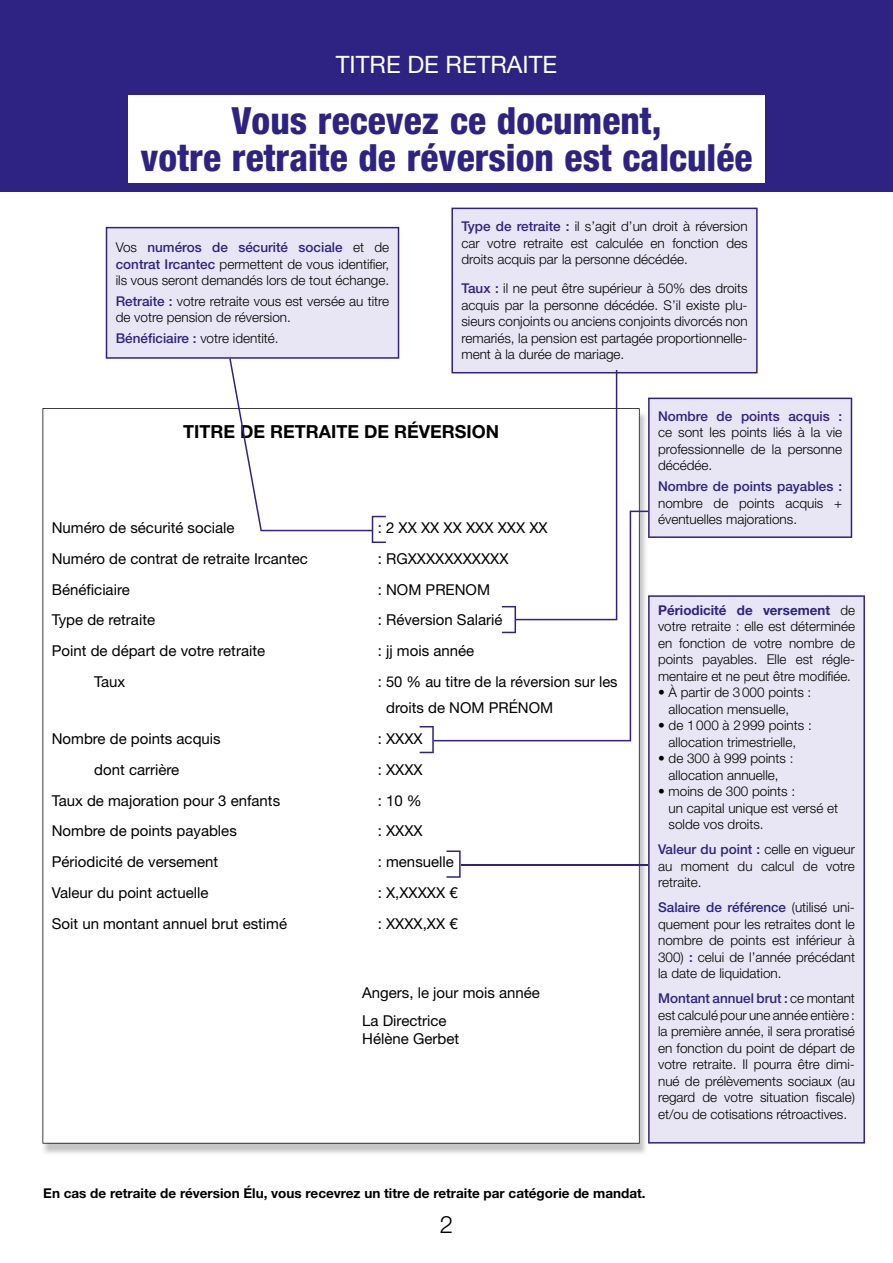
<style>
.page{position:relative;width:893px;height:1263px;background:#fff}
.page>*{position:absolute;margin:0;border:0;box-sizing:border-box;transform-origin:0 0}
.t1{font:800 condensed 37.5px/37.5px "Helvetica Neue LT Pro";color:#2e2382;text-align:center}
.t2{font:24px "Helvetica Neue LT Pro";color:#fff}
.t3{font:300 24px "Helvetica Neue LT Pro";color:#000}
.t4{font:700 18px "Helvetica Neue LT Pro";color:#000}
.t5{font:15px/26.2px "Helvetica Neue LT Pro";color:#000}
.t6{font:300 13.5px/16.5px "Helvetica Neue LT Pro";color:#000;text-align:justify}
.t7{font:700 13.5px "Helvetica Neue LT Pro";color:#000}
.t8{font:500 13.5px "Helvetica Neue LT Pro";color:#2e2382}
.s1{font-weight:500;color:#2e2382}
.s2{font-weight:700;color:#2e2382}
</style>
<div class="page">
<div style="left:0;top:0;width:893px;height:191px;background:#2e2382"></div>
<div style="left:128px;top:95px;width:637px;height:88px;background:#fff"></div>
<div style="left:451px;top:208px;width:307px;height:165px;background:#e8e6f4"></div>
<div style="left:648px;top:398px;width:204px;height:140px;background:#e8e6f4"></div>
<div style="left:648px;top:595px;width:217px;height:548px;background:#e8e6f4"></div>
<img style="left:42px;top:411px;width:606px;height:743px">
<svg style="left:43px;top:408px;width:597px;height:735px"></svg>
<svg style="left:106px;top:227px;width:293px;height:316px"></svg>
<svg style="left:474px;top:370px;width:143px;height:141px"></svg>
<svg style="left:420px;top:726px;width:14px;height:27px"></svg>
<svg style="left:434px;top:511px;width:214px;height:230px"></svg>
<svg style="left:446px;top:850px;width:15px;height:28px"></svg>
<hr style="left:461px;top:864px;width:187px;height:2px;background:#2e2382">
<h2 class="t2" style="left:336px;top:50px;width:223px">TITRE DE RETRAITE</h2>
<h1 class="t1" style="left:141px;top:101px;width:613px">Vous recevez ce document,<br>votre retraite de réversion est calculée</h1>
<p class="t6" style="left:116px;top:239px;width:275px">Vos <span class="s1">numéros de sécurité sociale</span> et de <span class="s1">contrat Ircantec</span> permettent de vous identifier, ils vous seront demandés lors de tout échange.</p>
<p class="t6" style="left:116px;top:292px;width:275px"><span class="s1">Retraite :</span> votre retraite vous est versée au titre de votre pension de réversion.</p>
<p class="t6" style="left:116px;top:330px;width:164px"><span class="s1">Bénéficiaire :</span> votre identité.</p>
<p class="t6" style="left:461px;top:218px;width:288px"><span class="s1">Type de retraite :</span> il s’agit d’un droit à réversion car votre retraite est calculée en fonction des droits acquis par la personne décédée.</p>
<p class="t6" style="left:461px;top:280px;width:288px"><span class="s1">Taux :</span> il ne peut être supérieur à 50% des droits acquis par la personne décédée. S’il existe plu&shy;sieurs conjoints ou anciens conjoints divorcés non remariés, la pension est partagée proportionnelle&shy;ment à la durée de mariage.</p>
<h3 class="t4" style="left:183px;top:421px;width:317px">TITRE DE RETRAITE DE RÉVERSION</h3>
<p class="t5" style="left:52px;top:514px;width:184px">Numéro de sécurité sociale</p>
<p class="t5" style="left:378px;top:514px;width:172px">: 2 XX XX XX XXX XXX XX</p>
<p class="t5" style="left:52px;top:545px;width:258px">Numéro de contrat de retraite Ircantec</p>
<p class="t5" style="left:378px;top:545px;width:132px">: RGXXXXXXXXXXX</p>
<p class="t5" style="left:52px;top:576px;width:80px">Bénéficiaire</p>
<p class="t5" style="left:378px;top:576px;width:114px">: NOM PRENOM</p>
<p class="t5" style="left:52px;top:607px;width:105px">Type de retraite</p>
<p class="t5" style="left:378px;top:607px;width:126px">: Réversion Salarié</p>
<p class="t5" style="left:52px;top:637px;width:215px">Point de départ de votre retraite</p>
<p class="t5" style="left:378px;top:637px;width:98px">: jj mois année</p>
<p class="t5" style="left:94px;top:668px;width:33px">Taux</p>
<p class="t5" style="left:386px;top:668px;width:233px;text-indent:-8px">: 50 % au titre de la réversion sur les droits de NOM PRÉNOM</p>
<p class="t5" style="left:52px;top:725px;width:170px">Nombre de points acquis</p>
<p class="t5" style="left:378px;top:725px;width:47px">: XXXX</p>
<p class="t5" style="left:94px;top:756px;width:87px">dont carrière</p>
<p class="t5" style="left:378px;top:756px;width:47px">: XXXX</p>
<p class="t5" style="left:52px;top:787px;width:230px">Taux de majoration pour 3 enfants</p>
<p class="t5" style="left:378px;top:787px;width:46px">: 10 %</p>
<p class="t5" style="left:52px;top:817px;width:187px">Nombre de points payables</p>
<p class="t5" style="left:378px;top:817px;width:47px">: XXXX</p>
<p class="t5" style="left:52px;top:848px;width:168px">Périodicité de versement</p>
<p class="t5" style="left:378px;top:848px;width:78px">: mensuelle</p>
<p class="t5" style="left:52px;top:879px;width:158px">Valeur du point actuelle</p>
<p class="t5" style="left:378px;top:879px;width:82px">: X,XXXXX €</p>
<p class="t5" style="left:52px;top:910px;width:237px">Soit un montant annuel brut estimé</p>
<p class="t5" style="left:378px;top:910px;width:82px">: XXXX,XX €</p>
<p class="t5" style="left:362px;top:978px;width:179px;line-height:28.2px">Angers, le jour mois année<br>La Directrice</p>
<p class="t5" style="left:362px;top:1025px;width:98px">Hélène Gerbet</p>
<p class="t8" style="left:658px;top:408px;width:186px">Nombre de points acquis :</p>
<p class="t6" style="left:658px;top:424px;width:186px">ce sont les points liés à la vie professionnelle de la personne décédée.</p>
<p class="t8" style="left:658px;top:478px;width:186px">Nombre de points payables :</p>
<p class="t6" style="left:658px;top:494px;width:186px">nombre de points acquis + éventuelles majorations.</p>
<p class="t6" style="left:658px;top:602px;width:198px"><span class="s2">Périodicité de versement</span> de votre retraite : elle est déterminée en fonction de votre nombre de points payables. Elle est régle&shy;mentaire et ne peut être modifiée.</p>
<p class="t6" style="left:669px;top:684px;width:144px;text-indent:-11px">• À partir de 3 000 points : allocation mensuelle,</p>
<p class="t6" style="left:658px;top:717px;width:155px;text-align:center">• de 1 000 à 2 999 points : allocation trimestrielle,</p>
<p class="t6" style="left:658px;top:750px;width:137px;text-align:center">• de 300 à 999 points : allocation annuelle,</p>
<p class="t6" style="left:669px;top:783px;width:171px;text-align:left;text-indent:-11px">• moins de 300 points :<br>un capital unique est versé et solde vos droits.</p>
<p class="t6" style="left:658px;top:841px;width:198px"><span class="s1">Valeur du point :</span> celle en vigueur au moment du calcul de votre retraite.</p>
<p class="t6" style="left:658px;top:899px;width:198px"><span class="s1">Salaire de référence</span> (utilisé uni&shy;quement pour les retraites dont le nombre de points est inférieur à 300) <span class="s1">:</span> celui de l’année précédant la date de liquidation.</p>
<p class="t6" style="left:658px;top:990px;width:198px"><span class="s1">Montant annuel brut :</span> ce montant est calculé pour une année entière : la première année, il sera proratisé en fonction du point de départ de votre retraite. Il pourra être dimi&shy;nué de prélèvements sociaux (au regard de votre situation fiscale) et/ou de cotisations rétroactives.</p>
<p class="t7" style="left:43px;top:1185px;width:604px">En cas de retraite de réversion Élu, vous recevrez un titre de retraite par catégorie de mandat.</p>
<h2 class="t3" style="left:440px;top:1210px;width:15px">2</h2>
</div>
